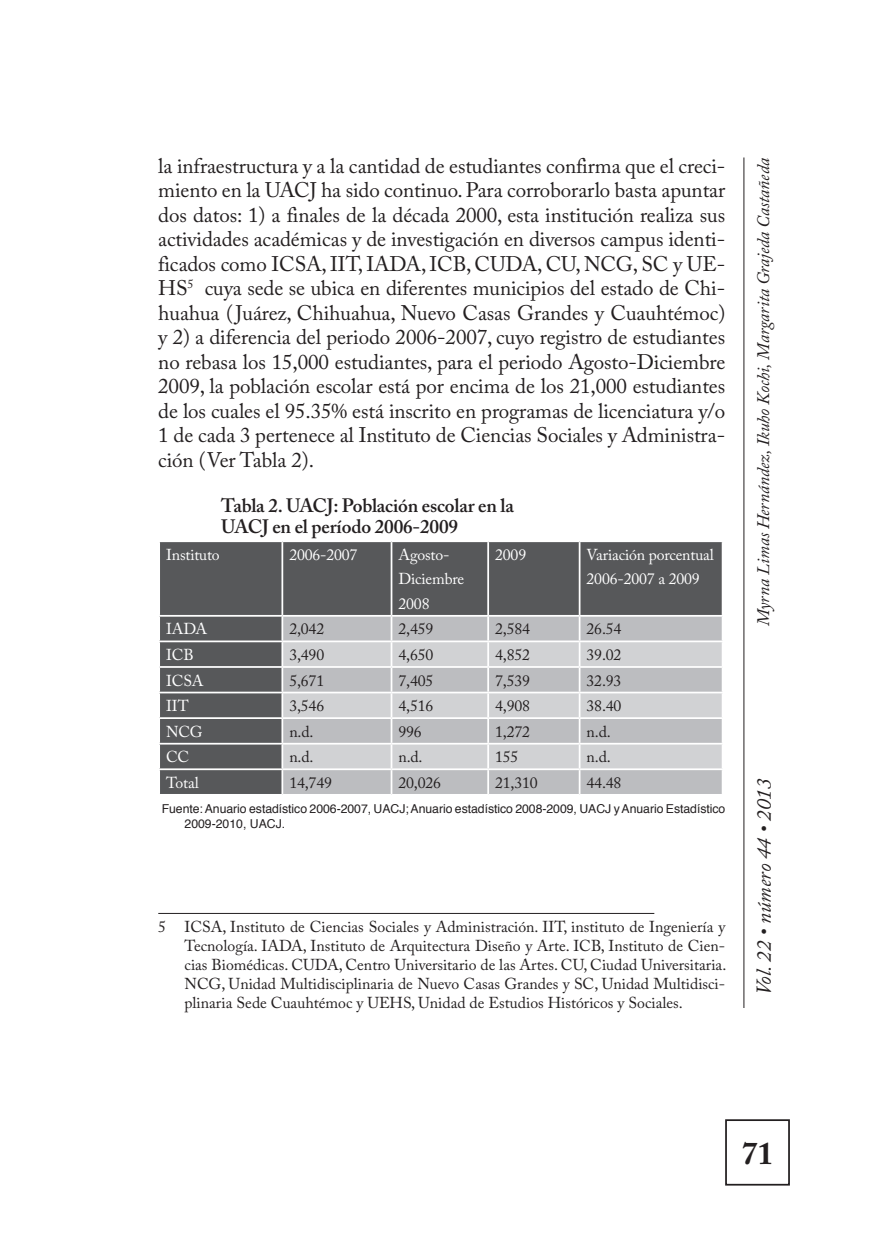
<style>
.page{position:relative;width:882px;height:1260px;background:#fff}
.page>*{position:absolute;margin:0;border:0;box-sizing:border-box;transform-origin:0 0}
.t1{font:700 31.5px "Adobe Caslon Pro";color:#231f20}
.t2{font:21px/24.5px "Adobe Caslon Pro";letter-spacing:-.005em;color:#231f20;text-align:justify}
.t3{font:italic 21px "Adobe Caslon Pro";letter-spacing:-.005em;color:#231f20}
.t4{font:600 19.25px/21px "Adobe Caslon Pro";letter-spacing:-.01em;color:#231f20}
.t5{font:italic 17.5px "Adobe Caslon Pro";color:#231f20}
.t6{font:15.75px/18.9px "Adobe Caslon Pro";letter-spacing:-.01em;color:#231f20;text-align:justify}
.t7{font:15.75px/24.5px "Adobe Caslon Pro";letter-spacing:-.01em;color:#fff}
.t8{font:12.25px/14.7px "Helvetica";letter-spacing:-.005em;color:#231f20}
</style>
<div class="page">
<div style="left:725px;top:1119px;width:65px;height:67px;border:2px solid #231f20"></div>
<hr style="left:744px;top:158px;width:1px;height:850px;background:#231f20">
<div style="left:160px;top:542px;width:562px;height:252px;background:#57585a"></div>
<div style="left:283px;top:617px;width:439px;height:177px;background:#bcbdc0"></div>
<svg style="left:283px;top:642px;width:439px;height:126px;background:#c9cacc"></svg>
<hr style="left:281px;top:542px;width:2px;height:73px;background:#fff">
<hr style="left:391px;top:542px;width:1px;height:73px;background:#fff">
<hr style="left:487px;top:542px;width:2px;height:73px;background:#fff">
<hr style="left:579px;top:542px;width:1px;height:73px;background:#fff">
<hr style="left:487px;top:617px;width:2px;height:24px;background:#fff">
<hr style="left:158px;top:641px;width:124px;height:1px;background:#fff">
<hr style="left:487px;top:642px;width:2px;height:24px;background:#fff">
<hr style="left:158px;top:666px;width:124px;height:2px;background:#fff">
<hr style="left:487px;top:668px;width:2px;height:24px;background:#fff">
<hr style="left:158px;top:692px;width:124px;height:1px;background:#fff">
<hr style="left:487px;top:693px;width:2px;height:24px;background:#fff">
<hr style="left:158px;top:717px;width:124px;height:2px;background:#fff">
<hr style="left:487px;top:719px;width:2px;height:24px;background:#fff">
<hr style="left:158px;top:743px;width:124px;height:2px;background:#fff">
<hr style="left:487px;top:745px;width:2px;height:23px;background:#fff">
<hr style="left:158px;top:768px;width:124px;height:2px;background:#fff">
<svg style="left:391px;top:617px;width:1px;height:177px"></svg>
<hr style="left:487px;top:770px;width:2px;height:24px;background:#fff">
<svg style="left:579px;top:617px;width:1px;height:177px"></svg>
<hr style="left:282px;top:615px;width:110px;height:2px;background:#fff">
<hr style="left:392px;top:615px;width:96px;height:2px;background:#fff">
<hr style="left:488px;top:615px;width:92px;height:2px;background:#fff">
<hr style="left:580px;top:615px;width:143px;height:2px;background:#fff">
<hr style="left:158px;top:615px;width:124px;height:2px;background:#fff">
<hr style="left:281px;top:617px;width:2px;height:24px;background:#fff">
<hr style="left:282px;top:641px;width:110px;height:1px;background:#fff">
<hr style="left:281px;top:642px;width:2px;height:24px;background:#fff">
<hr style="left:392px;top:641px;width:96px;height:1px;background:#fff">
<hr style="left:488px;top:641px;width:92px;height:1px;background:#fff">
<hr style="left:580px;top:641px;width:143px;height:1px;background:#fff">
<hr style="left:282px;top:666px;width:110px;height:2px;background:#fff">
<hr style="left:281px;top:668px;width:2px;height:24px;background:#fff">
<hr style="left:392px;top:666px;width:96px;height:2px;background:#fff">
<hr style="left:488px;top:666px;width:92px;height:2px;background:#fff">
<hr style="left:580px;top:666px;width:143px;height:2px;background:#fff">
<hr style="left:282px;top:692px;width:110px;height:1px;background:#fff">
<hr style="left:281px;top:693px;width:2px;height:24px;background:#fff">
<hr style="left:392px;top:692px;width:96px;height:1px;background:#fff">
<hr style="left:488px;top:692px;width:92px;height:1px;background:#fff">
<hr style="left:580px;top:692px;width:143px;height:1px;background:#fff">
<hr style="left:282px;top:717px;width:110px;height:2px;background:#fff">
<hr style="left:281px;top:719px;width:2px;height:24px;background:#fff">
<hr style="left:392px;top:717px;width:96px;height:2px;background:#fff">
<hr style="left:488px;top:717px;width:92px;height:2px;background:#fff">
<hr style="left:580px;top:717px;width:143px;height:2px;background:#fff">
<hr style="left:282px;top:743px;width:110px;height:2px;background:#fff">
<hr style="left:281px;top:745px;width:2px;height:23px;background:#fff">
<hr style="left:392px;top:743px;width:96px;height:2px;background:#fff">
<hr style="left:488px;top:743px;width:92px;height:2px;background:#fff">
<hr style="left:580px;top:743px;width:143px;height:2px;background:#fff">
<hr style="left:282px;top:768px;width:110px;height:2px;background:#fff">
<hr style="left:281px;top:770px;width:2px;height:24px;background:#fff">
<hr style="left:392px;top:768px;width:96px;height:2px;background:#fff">
<hr style="left:488px;top:768px;width:92px;height:2px;background:#fff">
<hr style="left:580px;top:768px;width:143px;height:2px;background:#fff">
<hr style="left:158px;top:913px;width:496px;height:1px;background:#231f20">
<p class="t2" style="left:158px;top:153px;width:569px">la infraestructura y a la cantidad de estudiantes confirma que el creci&shy;miento en la UACJ ha sido continuo. Para corroborarlo basta apuntar dos datos: 1) a finales de la década 2000, esta institución realiza sus actividades académicas y de investigación en diversos campus identi&shy;ficados como ICSA, IIT, IADA, ICB, CUDA, CU, NCG, SC y UE-HS<sup>5</sup> cuya sede se ubica en diferentes municipios del estado de Chi&shy;huahua ( Juárez, Chihuahua, Nuevo Casas Grandes y Cuauhtémoc) y 2) a diferencia del periodo 2006-2007, cuyo registro de estudiantes no rebasa los 15,000 estudiantes, para el periodo Agosto-Diciembre 2009, la población escolar está por encima de los 21,000 estudiantes de los cuales el 95.35% está inscrito en programas de licenciatura y/o 1 de cada 3 pertenece al Instituto de Ciencias Sociales y Administra&shy;ción (Ver Tabla 2).</p>
<p class="t4" style="left:221px;top:495px;width:294px">Tabla 2. UACJ: Población escolar en la<br>UACJ en el período 2006-2009</p>
<p class="t7" style="left:166px;top:542px;width:55px">Instituto</p>
<p class="t7" style="left:289px;top:542px;width:70px">2006-2007</p>
<p class="t7" style="left:399px;top:542px;width:67px">Agosto-<br>Diciembre<br>2008</p>
<p class="t7" style="left:495px;top:542px;width:33px">2009</p>
<p class="t7" style="left:587px;top:542px;width:129px">Variación porcentual<br>2006-2007 a 2009</p>
<p class="t7" style="left:166px;top:617px;width:42px">IADA</p>
<p class="t6" style="left:289px;top:620px;width:36px">2,042</p>
<p class="t6" style="left:399px;top:620px;width:36px">2,459</p>
<p class="t6" style="left:495px;top:620px;width:36px">2,584</p>
<p class="t6" style="left:587px;top:620px;width:36px">26.54</p>
<p class="t7" style="left:166px;top:642px;width:29px">ICB</p>
<p class="t6" style="left:289px;top:645px;width:36px">3,490</p>
<p class="t6" style="left:399px;top:645px;width:36px">4,650</p>
<p class="t6" style="left:495px;top:645px;width:36px">4,852</p>
<p class="t6" style="left:587px;top:645px;width:36px">39.02</p>
<p class="t7" style="left:166px;top:668px;width:39px">ICSA</p>
<p class="t6" style="left:289px;top:671px;width:36px">5,671</p>
<p class="t6" style="left:399px;top:671px;width:36px">7,405</p>
<p class="t6" style="left:495px;top:671px;width:36px">7,539</p>
<p class="t6" style="left:587px;top:671px;width:36px">32.93</p>
<p class="t7" style="left:166px;top:693px;width:24px">IIT</p>
<p class="t6" style="left:289px;top:696px;width:36px">3,546</p>
<p class="t6" style="left:399px;top:696px;width:36px">4,516</p>
<p class="t6" style="left:495px;top:696px;width:36px">4,908</p>
<p class="t6" style="left:587px;top:696px;width:36px">38.40</p>
<p class="t7" style="left:166px;top:719px;width:38px">NCG</p>
<p class="t6" style="left:289px;top:722px;width:26px">n.d.</p>
<p class="t6" style="left:399px;top:722px;width:25px">996</p>
<p class="t6" style="left:495px;top:722px;width:36px">1,272</p>
<p class="t6" style="left:587px;top:722px;width:26px">n.d.</p>
<p class="t7" style="left:166px;top:745px;width:25px">CC</p>
<p class="t6" style="left:289px;top:747px;width:26px">n.d.</p>
<p class="t6" style="left:399px;top:747px;width:26px">n.d.</p>
<p class="t6" style="left:495px;top:747px;width:25px">155</p>
<p class="t6" style="left:587px;top:747px;width:26px">n.d.</p>
<p class="t7" style="left:166px;top:770px;width:34px">Total</p>
<p class="t6" style="left:289px;top:773px;width:44px">14,749</p>
<p class="t6" style="left:399px;top:773px;width:44px">20,026</p>
<p class="t6" style="left:495px;top:773px;width:44px">21,310</p>
<p class="t6" style="left:587px;top:773px;width:36px">44.48</p>
<p class="t8" style="left:185px;top:802px;width:542px;text-indent:-23px">Fuente: Anuario estadístico 2006-2007, UACJ; Anuario estadístico 2008-2009, UACJ y Anuario Estadístico<br>2009-2010, UACJ.</p>
<p class="t6" style="left:185px;top:917px;width:543px;text-indent:-26px">5 ICSA, Instituto de Ciencias Sociales y Administración. IIT, instituto de Ingeniería y Tecnología. IADA, Instituto de Arquitectura Diseño y Arte. ICB, Instituto de Cien&shy;cias Biomédicas. CUDA, Centro Universitario de las Artes. CU, Ciudad Universitaria.<br>NCG, Unidad Multidisciplinaria de Nuevo Casas Grandes y SC, Unidad Multidisci&shy;plinaria Sede Cuauhtémoc y UEHS, Unidad de Estudios Históricos y Sociales.</p>
<p class="t5" style="left:753px;top:626px;width:470px;rotate:-90deg">Myrna Limas Hernández, Ikuho Kochi, Margarita Grajeda Castañeda</p>
<p class="t3" style="left:751px;top:995px;width:218px;rotate:-90deg">Vol. 22 • número 44 • 2013</p>
<h1 class="t1" style="left:742px;top:1135px;width:33px">71</h1>
</div>
